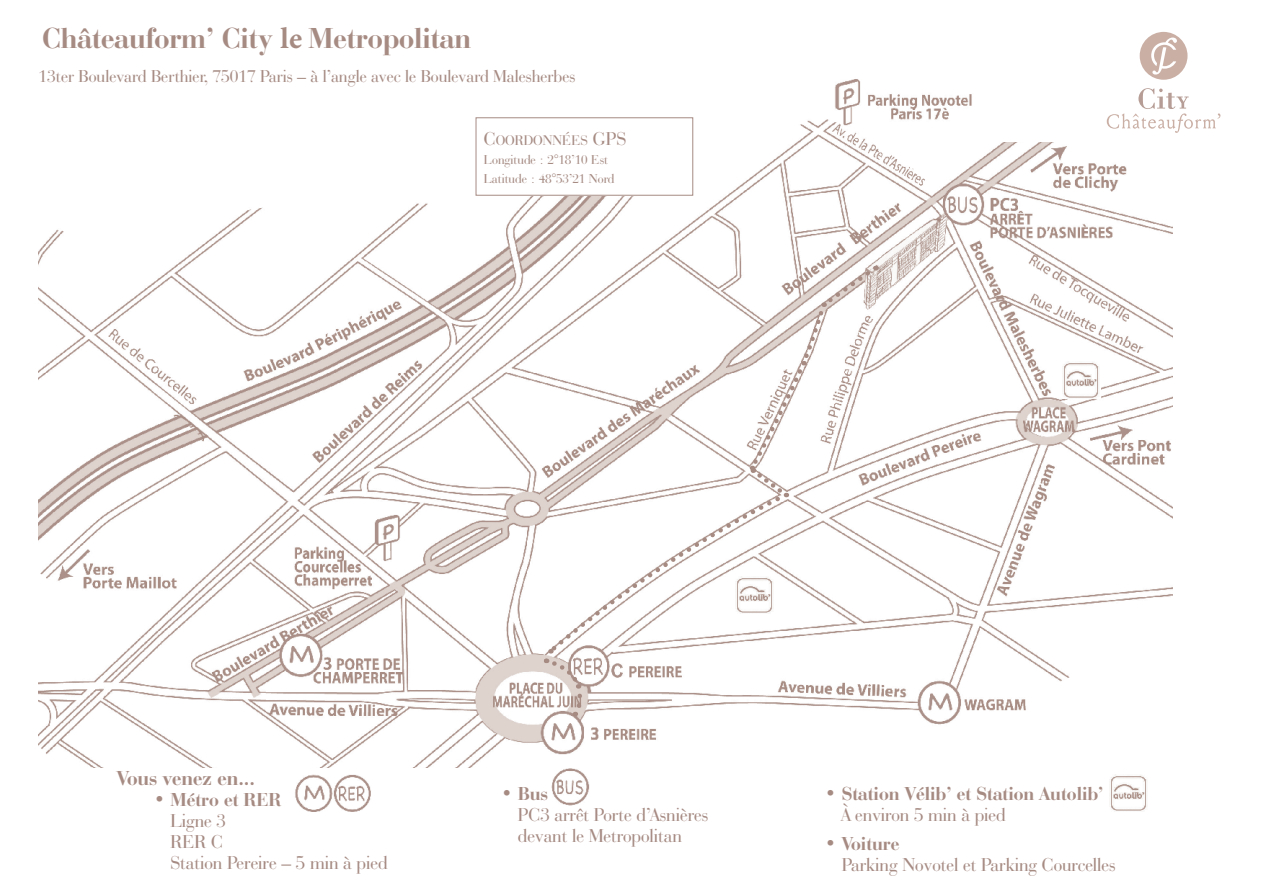
<style>
.page{position:relative;width:1263px;height:893px;background:#fff}
.page>*{position:absolute;margin:0;border:0;box-sizing:border-box;transform-origin:0 0}
.t1{font:700 30px "Bauer Bodoni BT";color:#a68b83}
.t2{font:700 21px "Bauer Bodoni BT";color:#a68b83}
.t3{font:19.5px/21px "Bauer Bodoni BT";color:#a68b83}
.t4{font:700 19.5px/21px "Bauer Bodoni BT";color:#a68b83}
.t5{font:18px "Bauer Bodoni BT";color:#a68b83}
.Satellite-titre{font:14.7px "Bauer Bodoni BT";color:#a68b83}
.Satellite_coordonnée{font:13.5px "Bauer Bodoni BT";color:#a68b83}
.s1{font-family:"Minion Pro"}
.s2{font-size:19.5px}
.s3{font-weight:700}
.s4{font-weight:400}
</style>
<div class="page">
<img style="left:38px;top:79px;width:1134px;height:689px">
<div style="left:476px;top:118px;width:217px;height:77px;background:#fff"></div>
<div style="left:476px;top:117px;width:217px;height:79px;border:1px solid #a68b83"></div>
<div style="left:1062px;top:361px;width:38px;height:38px;background:#f8f7f6"></div>
<img style="left:1064px;top:361px;width:35px;height:37px">
<img style="left:1111px;top:774px;width:36px;height:37px">
<img style="left:295px;top:774px;width:38px;height:37px">
<svg style="left:333px;top:774px;width:38px;height:37px"></svg>
<img style="left:552px;top:768px;width:38px;height:37px">
<div style="left:995px;top:32px;width:225px;height:110px;background:#fff"></div>
<svg style="left:1140px;top:32px;width:47px;height:48px"></svg>
<svg style="left:1107px;top:88px;width:113px;height:45px"></svg>
<svg style="left:542px;top:266px;width:334px;height:450px"></svg>
<p class="t1" style="left:43px;top:19px;width:430px">Châteauform’ City <span class="s1">le</span> Metropolitan</p>
<p class="t5" style="left:39px;top:65px;width:538px">13ter Boulevard Berthier, 75017 Paris – à l’angle avec le Boulevard Malesherbes</p>
<p class="Satellite-titre" style="left:484px;top:131px;width:142px"><span class="s2">C</span>OORDONNÉES <span class="s2">GPS</span></p>
<p class="Satellite_coordonnée" style="left:484px;top:151px;width:126px">Longitude : 2°18’10 Est</p>
<p class="Satellite_coordonnée" style="left:484px;top:170px;width:132px">Latitude : 48°53’21 Nord</p>
<p class="t2" style="left:117px;top:764px;width:140px">Vous venez en...</p>
<p class="t3" style="left:171px;top:789px;width:219px;text-indent:-17px"><span class="s3">• Métro et RER<br></span>Ligne 3<br>RER C<br>Station Pereire – 5 min à pied</p>
<p class="t3" style="left:518px;top:783px;width:192px;text-indent:-17px"><span class="s3">• Bus<br></span>PC3 arrêt Porte d’Asnières devant le Metropolitan</p>
<p class="t4" style="left:842px;top:782px;width:263px;text-indent:-17px">• Station Vélib’ et Station Autolib’<br><span class="s4">À environ 5 min à pied</span></p>
<p class="t3" style="left:842px;top:833px;width:275px;text-indent:-17px"><span class="s3">• Voiture<br></span>Parking Novotel et Parking Courcelles</p>
</div>
